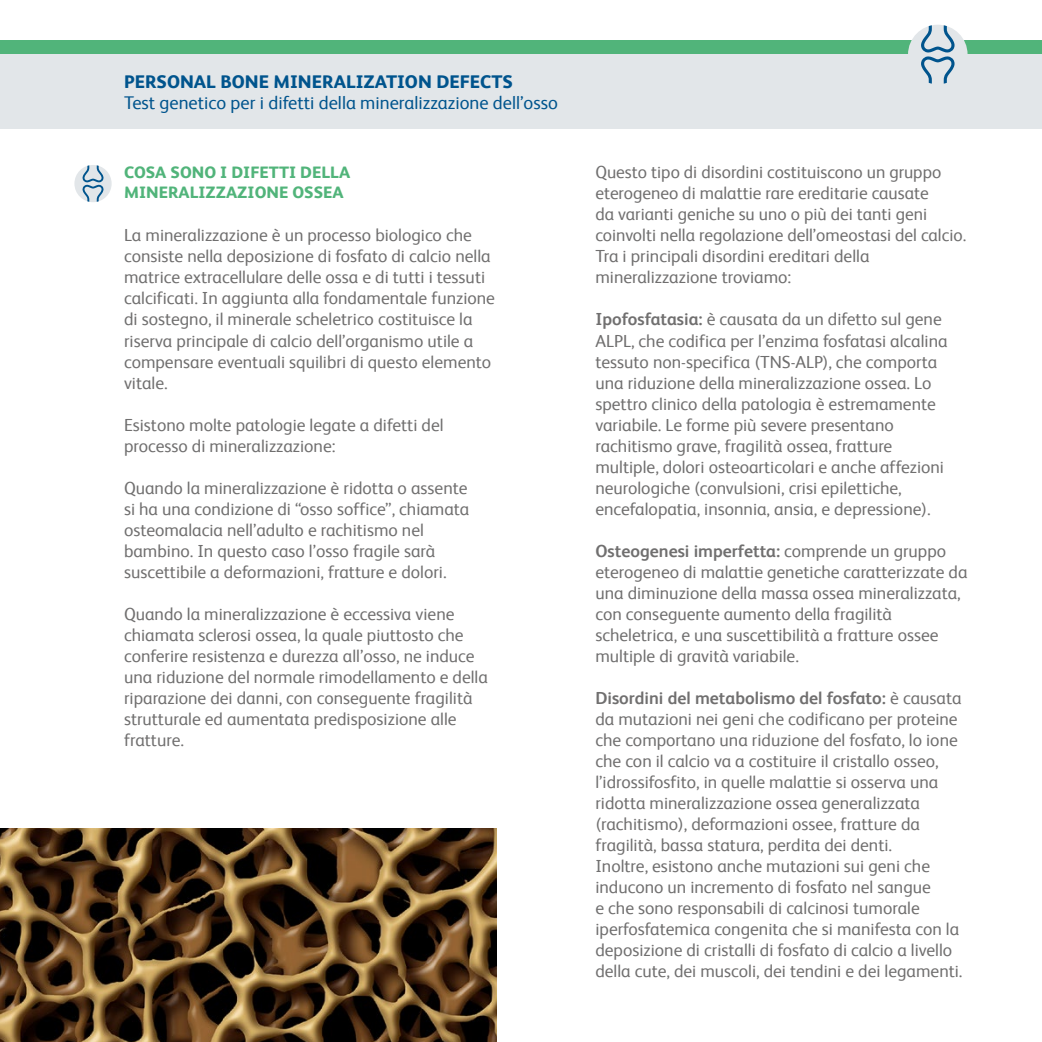
<style>
.page{position:relative;width:1042px;height:1042px;background:#fff}
.page>*{position:absolute;margin:0;border:0;box-sizing:border-box;transform-origin:0 0}
.t1{font:18.38px "FS Albert Pro";color:#00548d}
.t2{font:800 18.38px "FS Albert Pro";color:#00548d}
.t3{font:17.5px/21px "FS Albert Pro";color:#706f6f}
.t4{font:800 16.62px/19.2px "FS Albert Pro";color:#51b47a}
.s1{font-weight:700}
</style>
<div class="page">
<div style="left:0;top:40px;width:1042px;height:15px;background:#51b47a"></div>
<div style="left:0;top:55px;width:1042px;height:74px;background:#e2e6e9"></div>
<img style="left:0;top:828px;width:496px;height:214px">
<div style="left:908px;top:25px;width:59px;height:59px;background:#e2e6e9;border-radius:50%"></div>
<svg style="left:921px;top:25px;width:34px;height:59px"></svg>
<div style="left:74px;top:165px;width:38px;height:37px;background:#e2e6e9;border-radius:50%"></div>
<svg style="left:82px;top:165px;width:22px;height:37px"></svg>
<p class="t2" style="left:124px;top:68px;width:390px">PERSONAL BONE MINERALIZATION DEFECTS</p>
<p class="t1" style="left:124px;top:90px;width:435px">Test genetico per i difetti della mineralizzazione dell’osso</p>
<p class="t4" style="left:124px;top:162px;width:228px">COSA SONO I DIFETTI DELLA<br>MINERALIZZAZIONE OSSEA</p>
<p class="t3" style="left:124px;top:224px;width:372px">La mineralizzazione è un processo biologico che consiste nella deposizione di fosfato di calcio nella matrice extracellulare delle ossa e di tutti i tessuti calcificati. In aggiunta alla fondamentale funzione di sostegno, il minerale scheletrico costituisce la riserva principale di calcio dell’organismo utile a compensare eventuali squilibri di questo elemento vitale.</p>
<p class="t3" style="left:124px;top:413px;width:321px">Esistono molte patologie legate a difetti del processo di mineralizzazione:</p>
<p class="t3" style="left:124px;top:476px;width:347px">Quando la mineralizzazione è ridotta o assente si ha una condizione di “osso soffice”, chiamata osteomalacia nell’adulto e rachitismo nel bambino. In questo caso l’osso fragile sarà suscettibile a deformazioni, fratture e dolori.</p>
<p class="t3" style="left:124px;top:602px;width:365px">Quando la mineralizzazione è eccessiva viene chiamata sclerosi ossea, la quale piuttosto che conferire resistenza e durezza all’osso, ne induce una riduzione del normale rimodellamento e della riparazione dei danni, con conseguente fragilità strutturale ed aumentata predisposizione alle fratture.</p>
<p class="t3" style="left:595px;top:161px;width:372px">Questo tipo di disordini costituiscono un gruppo eterogeneo di malattie rare ereditarie causate<br>da varianti geniche su uno o più dei tanti geni coinvolti nella regolazione dell’omeostasi del calcio.<br>Tra i principali disordini ereditari della mineralizzazione troviamo:</p>
<p class="t3" style="left:595px;top:308px;width:354px"><span class="s1">Ipofosfatasia:</span> è causata da un difetto sul gene ALPL, che codifica per l’enzima fosfatasi alcalina tessuto non-specifica (TNS-ALP), che comporta una riduzione della mineralizzazione ossea. Lo spettro clinico della patologia è estremamente variabile. Le forme più severe presentano rachitismo grave, fragilità ossea, fratture multiple, dolori osteoarticolari e anche affezioni neurologiche (convulsioni, crisi epilettiche, encefalopatia, insonnia, ansia, e depressione).</p>
<p class="t3" style="left:595px;top:539px;width:374px"><span class="s1">Osteogenesi imperfetta:</span> comprende un gruppo eterogeneo di malattie genetiche caratterizzate da una diminuzione della massa ossea mineralizzata, con conseguente aumento della fragilità scheletrica, e una suscettibilità a fratture ossee multiple di gravità variabile.</p>
<p class="t3" style="left:595px;top:686px;width:369px"><span class="s1">Disordini del metabolismo del fosfato:</span> è causata da mutazioni nei geni che codificano per proteine che comportano una riduzione del fosfato, lo ione che con il calcio va a costituire il cristallo osseo, l’idrossifosfito, in quelle malattie si osserva una ridotta mineralizzazione ossea generalizzata (rachitismo), deformazioni ossee, fratture da fragilità, bassa statura, perdita dei denti.<br>Inoltre, esistono anche mutazioni sui geni che inducono un incremento di fosfato nel sangue<br>e che sono responsabili di calcinosi tumorale iperfosfatemica congenita che si manifesta con la deposizione di cristalli di fosfato di calcio a livello della cute, dei muscoli, dei tendini e dei legamenti.</p>
</div>
